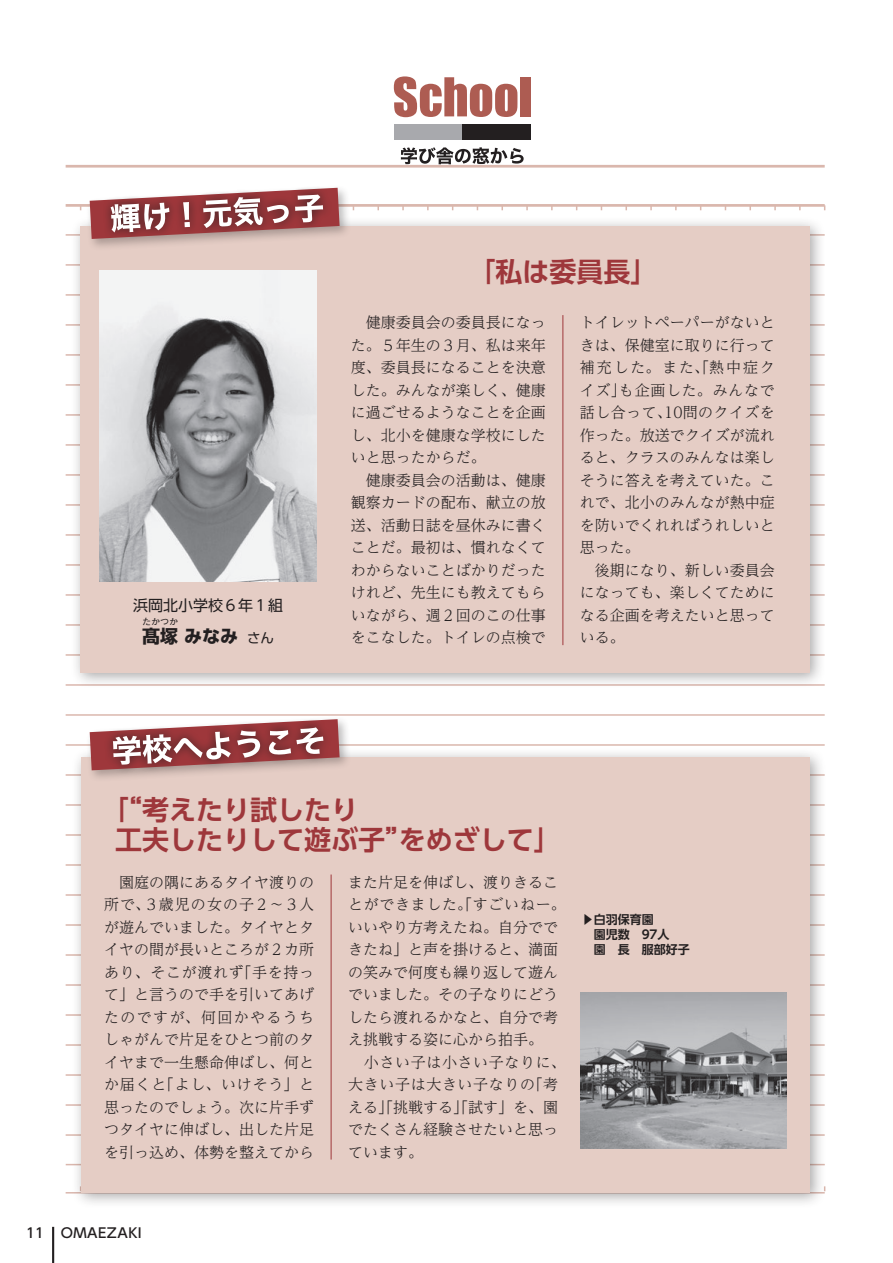
<style>
.page{position:relative;width:893px;height:1263px;background:#fff}
.page>*{position:absolute;margin:0;border:0;box-sizing:border-box;transform-origin:0 0}
.t1{font:700 27px "UD Shin Go Pro De";color:#9e373b}
.t2{font:700 18px "UD Shin Go Pro";color:#231f20}
.t3{font:300 15px/22.5px "UD Reimin Pro";color:#231f20;text-align:justify}
.t4{font:300 15px/22.5px "UD Reimin Pro";letter-spacing:.04em;color:#231f20}
.t5{font:15px "UD Shin Go Pro";color:#231f20}
.t6{font:500 13.5px "UD Shin Go Pro";letter-spacing:.035em;color:#231f20}
.t7{font:700 12px "UD Shin Go Pro De";color:#231f20}
.t8{font:700 9px "UD Shin Go Pro";color:#231f20}
.s1{font-weight:400;font-size:13.5px}
</style>
<div class="page">
<hr style="left:892px;top:738px;width:1px;height:525px;background:#dcdddf">
<hr style="left:66px;top:204px;width:759px;height:3px;background:#dab7ad">
<hr style="left:66px;top:234px;width:759px;height:2px;background:#dab7ad">
<hr style="left:66px;top:264px;width:759px;height:2px;background:#dab7ad">
<hr style="left:66px;top:294px;width:759px;height:2px;background:#dab7ad">
<hr style="left:66px;top:324px;width:759px;height:2px;background:#dab7ad">
<hr style="left:66px;top:354px;width:759px;height:2px;background:#dab7ad">
<hr style="left:66px;top:384px;width:759px;height:2px;background:#dab7ad">
<hr style="left:66px;top:414px;width:759px;height:2px;background:#dab7ad">
<hr style="left:66px;top:444px;width:759px;height:2px;background:#dab7ad">
<hr style="left:66px;top:474px;width:759px;height:2px;background:#dab7ad">
<hr style="left:66px;top:504px;width:759px;height:2px;background:#dab7ad">
<hr style="left:66px;top:534px;width:759px;height:2px;background:#dab7ad">
<hr style="left:66px;top:564px;width:759px;height:2px;background:#dab7ad">
<hr style="left:66px;top:594px;width:759px;height:2px;background:#dab7ad">
<hr style="left:66px;top:624px;width:759px;height:2px;background:#dab7ad">
<hr style="left:66px;top:654px;width:759px;height:2px;background:#dab7ad">
<hr style="left:66px;top:684px;width:759px;height:2px;background:#dab7ad">
<hr style="left:66px;top:714px;width:759px;height:2px;background:#dab7ad">
<hr style="left:66px;top:744px;width:759px;height:2px;background:#dab7ad">
<hr style="left:66px;top:774px;width:759px;height:2px;background:#dab7ad">
<hr style="left:66px;top:804px;width:759px;height:2px;background:#dab7ad">
<hr style="left:66px;top:834px;width:759px;height:2px;background:#dab7ad">
<hr style="left:66px;top:864px;width:759px;height:2px;background:#dab7ad">
<hr style="left:66px;top:894px;width:759px;height:2px;background:#dab7ad">
<hr style="left:66px;top:924px;width:759px;height:2px;background:#dab7ad">
<hr style="left:66px;top:954px;width:759px;height:2px;background:#dab7ad">
<hr style="left:66px;top:984px;width:759px;height:2px;background:#dab7ad">
<hr style="left:66px;top:1014px;width:759px;height:2px;background:#dab7ad">
<hr style="left:66px;top:1044px;width:759px;height:2px;background:#dab7ad">
<hr style="left:66px;top:1074px;width:759px;height:2px;background:#dab7ad">
<hr style="left:66px;top:1104px;width:759px;height:2px;background:#dab7ad">
<hr style="left:66px;top:1134px;width:759px;height:2px;background:#dab7ad">
<hr style="left:66px;top:1192px;width:759px;height:1px;background:#dab7ad">
<hr style="left:66px;top:165px;width:759px;height:3px;background:#dab7ad">
<hr style="left:66px;top:1164px;width:759px;height:1px;background:#dab7ad">
<svg style="left:401px;top:147px;width:123px;height:17px"></svg>
<svg style="left:394px;top:76px;width:123px;height:41px"></svg>
<div style="left:521px;top:77px;width:10px;height:39px;background:#ad5c52"></div>
<div style="left:394px;top:124px;width:137px;height:15px;background:#a8a9ad"></div>
<div style="left:462px;top:124px;width:69px;height:15px;background:#231f20"></div>
<div style="left:70px;top:216px;width:756px;height:473px;background:#231f20;opacity:.4"></div>
<div style="left:81px;top:226px;width:729px;height:447px;background:#e5cdc5"></div>
<div style="left:86px;top:184px;width:266px;height:67px;background:#231f20;opacity:.3"></div>
<div style="left:102px;top:185px;width:230px;height:56px;background:#231f20;opacity:.75"></div>
<svg style="left:90px;top:188px;width:250px;height:51px"></svg>
<div style="left:71px;top:747px;width:755px;height:462px;background:#231f20;opacity:.4"></div>
<div style="left:81px;top:758px;width:729px;height:435px;background:#e5cdc5"></div>
<div style="left:86px;top:716px;width:266px;height:67px;background:#231f20;opacity:.3"></div>
<div style="left:104px;top:719px;width:229px;height:55px;background:#231f20;opacity:.75"></div>
<svg style="left:90px;top:719px;width:250px;height:51px"></svg>
<hr style="left:563px;top:315px;width:1px;height:330px;background:#9e373b">
<hr style="left:331px;top:874px;width:1px;height:285px;background:#9e373b">
<img style="left:99px;top:271px;width:218px;height:310px">
<img style="left:581px;top:993px;width:205px;height:155px">
<hr style="left:52px;top:1227px;width:2px;height:36px;background:#231f20">
<p class="t5" style="left:133px;top:594px;width:152px">浜岡北小学校６年１組</p>
<p class="t2" style="left:142px;top:621px;width:133px">髙塚みなみ <span class="s1">さん</span></p>
<p class="t8" style="left:142px;top:614px;width:37px">たかつか</p>
<p class="t1" style="left:468px;top:250px;width:190px">「私は委員長」</p>
<p class="t3" style="left:351px;top:311px;width:197px">　健康委員会の委員長になった。５年生の３月、私は来年度、委員長になることを決意した。みんなが楽しく、健康に過ごせるようなことを企画し、北小を健康な学校にしたいと思ったからだ。</p>
<p class="t3" style="left:351px;top:468px;width:197px">　健康委員会の活動は、健康観察カードの配布、献立の放送、活動日誌を昼休みに書くことだ。最初は、慣れなくてわからないことばかりだったけれど、先生にも教えてもらいながら、週２回のこの仕事をこなした。トイレの点検で</p>
<p class="t3" style="left:580px;top:311px;width:196px">トイレットペーパーがないときは、保健室に取りに行って補充した。また、「熱中症クイズ」も企画した。みんなで話し合って、10問のクイズを作った。放送でクイズが流れると、クラスのみんなは楽しそうに答えを考えていた。これで、北小のみんなが熱中症を防いでくれればうれしいと思った。</p>
<p class="t3" style="left:580px;top:558px;width:196px">　後期になり、新しい委員会になっても、楽しくてためになる企画を考えたいと思っている。</p>
<p class="t1" style="left:102px;top:788px;width:258px">「“考えたり試したり</p>
<p class="t1" style="left:115px;top:818px;width:447px">工夫したりして遊ぶ子”をめざして」</p>
<p class="t3" style="left:104px;top:870px;width:212px">　園庭の隅にあるタイヤ渡りの所で、３歳児の女の子２～３人が遊んでいました。タイヤとタイヤの間が長いところが２カ所あり、そこが渡れず「手を持って」と言うので手を引いてあげたのですが、何回かやるうちしゃがんで片足をひとつ前のタイヤまで一生懸命伸ばし、何とか届くと「よし、いけそう」と思ったのでしょう。次に片手ずつタイヤに伸ばし、出した片足を引っ込め、体勢を整えてから</p>
<p class="t3" style="left:348px;top:870px;width:219px;text-align:left">また片足を伸ばし、渡りきることができました。「すごいねー。いいやり方考えたね。自分でできたね」と声を掛けると、満面の笑みで何度も繰り返して遊んでいました。その子なりにどうしたら渡れるかなと、自分で考え挑戦する姿に心から拍手。</p>
<p class="t4" style="left:348px;top:1050px;width:219px">　小さい子は小さい子なりに、大きい子は大きい子なりの「考える」「挑戦する」「試す」を、園でたくさん経験させたいと思っています。</p>
<p class="t7" style="left:582px;top:910px;width:73px">▶白羽保育園</p>
<p class="t7" style="left:582px;top:925px;width:89px">　園児数　97人</p>
<p class="t7" style="left:582px;top:940px;width:109px">　園　長　服部好子</p>
<p class="t6" style="left:26px;top:1221px;width:19px">11</p>
<p class="t6" style="left:61px;top:1221px;width:83px">OMAEZAKI</p>
</div>
